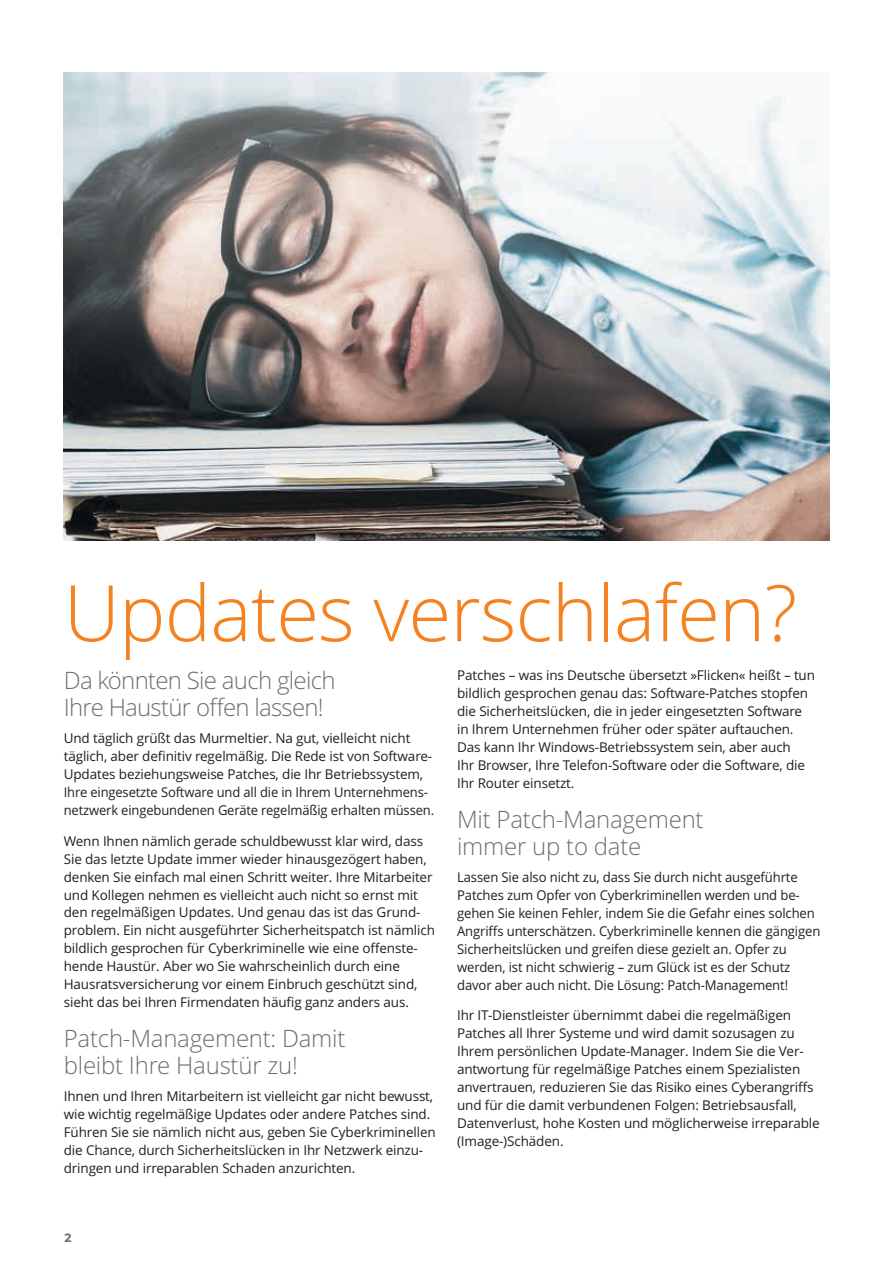
<style>
.page{position:relative;width:893px;height:1263px;background:#fff}
.page>*{position:absolute;margin:0;border:0;box-sizing:border-box;transform-origin:0 0}
.t1{font:300 78px "Open Sans";letter-spacing:-.01em;color:#f58220}
.t2{font:300 24px/27px "Open Sans";letter-spacing:-.01em;color:#6c6d70}
.t3{font:300 24px/27px "Open Sans";letter-spacing:-.03em;color:#6c6d70}
.t4{font:13.5px/18px "Open Sans";letter-spacing:-.01em;color:#231f20}
.t5{font:700 12px "Montserrat";color:#6c6d70}
</style>
<div class="page">
<img style="left:64px;top:72px;width:765px;height:468px">
<h1 class="t1" style="left:64px;top:559px;width:735px">Updates verschlafen?</h1>
<h2 class="t3" style="left:64px;top:666px;width:273px">Da könnten Sie auch gleich<br>Ihre Haustür offen lassen!</h2>
<p class="t4" style="left:64px;top:728px;width:372px">Und täglich grüßt das Murmeltier. Na gut, vielleicht nicht täglich, aber definitiv regelmäßig. Die Rede ist von Software-Updates beziehungsweise Patches, die Ihr Betriebssystem, Ihre eingesetzte Software und all die in Ihrem Unternehmens&shy;netzwerk eingebundenen Geräte regelmäßig erhalten müssen.</p>
<p class="t4" style="left:64px;top:831px;width:373px">Wenn Ihnen nämlich gerade schuldbewusst klar wird, dass Sie das letzte Update immer wieder hinausgezögert haben, denken Sie einfach mal einen Schritt weiter. Ihre Mitarbeiter und Kollegen nehmen es vielleicht auch nicht so ernst mit den regelmäßigen Updates. Und genau das ist das Grund&shy;problem. Ein nicht ausgeführter Sicherheitspatch ist nämlich bildlich gesprochen für Cyberkriminelle wie eine offenste&shy;hende Haustür. Aber wo Sie wahrscheinlich durch eine Hausratsversicherung vor einem Einbruch geschützt sind, sieht das bei Ihren Firmendaten häufig ganz anders aus.</p>
<h2 class="t2" style="left:64px;top:1024px;width:283px">Patch-Management: Damit bleibt Ihre Haustür zu!</h2>
<p class="t4" style="left:64px;top:1086px;width:373px">Ihnen und Ihren Mitarbeitern ist vielleicht gar nicht bewusst, wie wichtig regelmäßige Updates oder andere Patches sind.<br>Führen Sie sie nämlich nicht aus, geben Sie Cyberkriminellen die Chance, durch Sicherheitslücken in Ihr Netzwerk einzu&shy;dringen und irreparablen Schaden anzurichten.</p>
<p class="t4" style="left:457px;top:666px;width:359px">Patches – was ins Deutsche übersetzt »Flicken« heißt – tun bildlich gesprochen genau das: Software-Patches stopfen die Sicherheitslücken, die in jeder eingesetzten Software in Ihrem Unternehmen früher oder später auftauchen.<br>Das kann Ihr Windows-Betriebssystem sein, aber auch<br>Ihr Browser, Ihre Telefon-Software oder die Software, die Ihr Router einsetzt.</p>
<h2 class="t2" style="left:457px;top:805px;width:248px">Mit Patch-Management immer up to date</h2>
<p class="t4" style="left:457px;top:867px;width:365px">Lassen Sie also nicht zu, dass Sie durch nicht ausgeführte Patches zum Opfer von Cyberkriminellen werden und be&shy;gehen Sie keinen Fehler, indem Sie die Gefahr eines solchen Angriffs unterschätzen. Cyberkriminelle kennen die gängigen Sicherheitslücken und greifen diese gezielt an. Opfer zu werden, ist nicht schwierig – zum Glück ist es der Schutz davor aber auch nicht. Die Lösung: Patch-Management!</p>
<p class="t4" style="left:457px;top:1006px;width:364px">Ihr IT-Dienstleister übernimmt dabei die regelmäßigen Patches all Ihrer Systeme und wird damit sozusagen zu Ihrem persönlichen Update-Manager. Indem Sie die Ver&shy;antwortung für regelmäßige Patches einem Spezialisten anvertrauen, reduzieren Sie das Risiko eines Cyberangriffs und für die damit verbundenen Folgen: Betriebsausfall, Datenverlust, hohe Kosten und möglicherweise irreparable (Image-)Schäden.</p>
<p class="t5" style="left:65px;top:1229px;width:9px">2</p>
</div>
